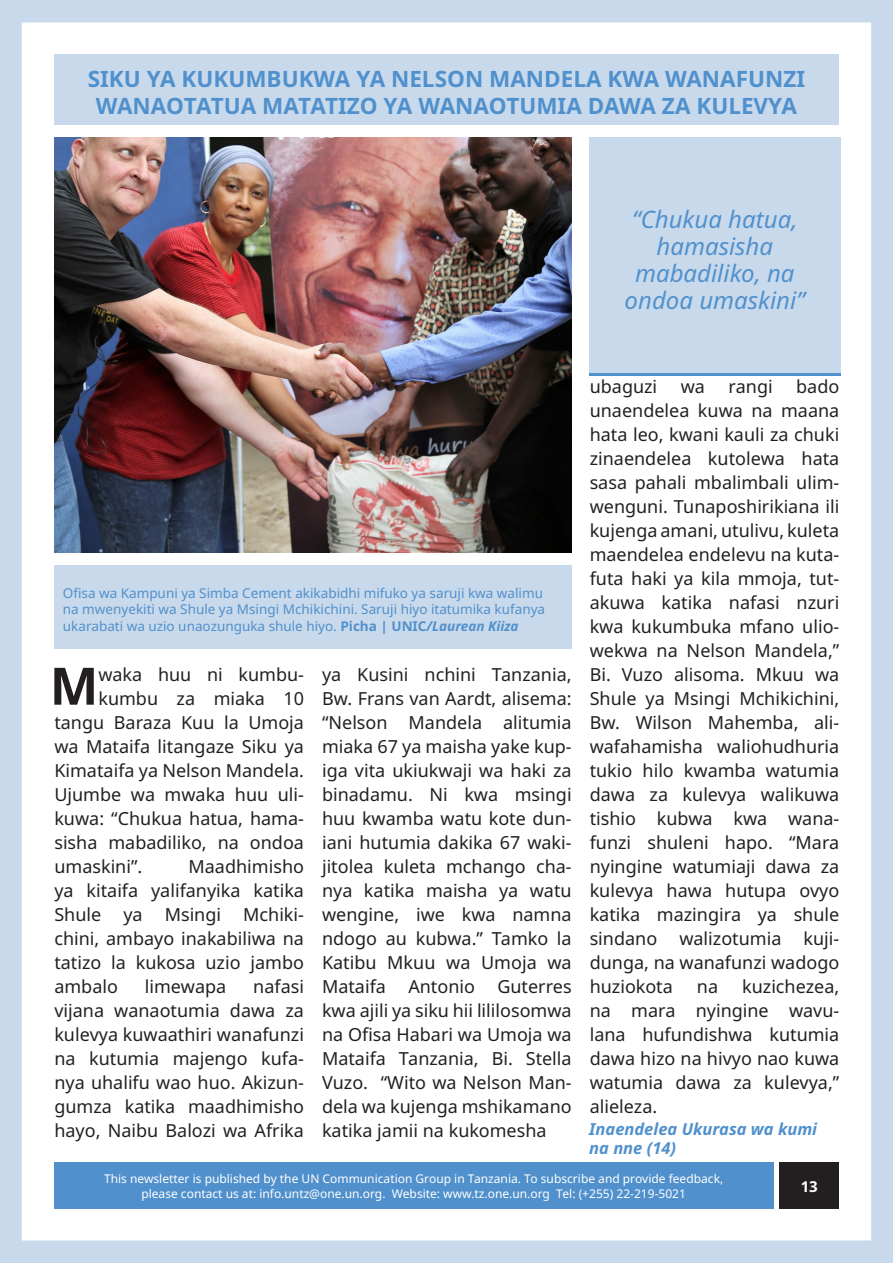
<style>
.page{position:relative;width:893px;height:1263px;background:#fff}
.page>*{position:absolute;margin:0;border:0;box-sizing:border-box;transform-origin:0 0}
.Big_Cap{font:700 51.6px "Noto Sans";color:#231f20}
.t1{font:italic 24px/27px "Noto Sans";color:#5091cd;text-align:center}
.t2{font:700 22.5px/27px "Noto Sans";color:#5091cd;text-align:center}
.Big_Cap-2{font:18px/24px "Noto Sans";color:#231f20;text-align:justify}
.t3{font:italic 700 16.5px/19.8px "Noto Sans";color:#5090cc}
.t4{font:700 15px "Noto Sans";color:#fff}
.t5{font:13.5px/16.5px "Noto Sans";color:#5090cc}
.t6{font:12px/14.4px "Noto Sans";color:#fff;text-align:center}
.s1{font-weight:700}
.s2{font-weight:700;font-style:italic}
</style>
<div class="page">
<div style="left:54px;top:1162px;width:719px;height:47px;background:#5090cc"></div>
<div style="left:780px;top:1162px;width:59px;height:47px;background:#231f20"></div>
<div style="left:0;top:0;width:893px;height:1263px;border:22px solid #c8d9eb"></div>
<div style="left:54px;top:54px;width:785px;height:71px;background:#c8d9eb"></div>
<div style="left:54px;top:566px;width:518px;height:83px;background:#c8d9eb"></div>
<img style="left:54px;top:137px;width:518px;height:416px">
<div style="left:589px;top:137px;width:251px;height:236px;background:#c8d9eb"></div>
<hr style="left:589px;top:373px;width:251px;height:3px;background:#5091cd">
<p class="t2" style="left:88px;top:64px;width:719px">SIKU YA KUKUMBUKWA YA NELSON MANDELA KWA WANAFUNZI<br>WANAOTATUA MATATIZO YA WANAOTUMIA DAWA ZA KULEVYA</p>
<p class="t1" style="left:625px;top:205px;width:182px">“Chukua hatua, hamasisha mabadiliko, na ondoa umaskini”</p>
<p class="t5" style="left:63px;top:584px;width:484px">Ofisa wa Kampuni ya Simba Cement akikabidhi mifuko ya saruji kwa walimu na mwenyekiti wa Shule ya Msingi Mchikichini. Saruji hiyo itatumika kufanya ukarabati wa uzio unaozunguka shule hiyo. <span class="s1">Picha | UNIC</span><span class="s2">/Laurean Kiiza</span></p>
<p class="Big_Cap" style="left:50px;top:649px;width:50px">M</p>
<p class="Big_Cap-2" style="left:98px;top:662px;width:207px">waka huu ni kumbu-</p>
<p class="Big_Cap-2" style="left:98px;top:686px;width:207px">kumbu za miaka 10</p>
<p class="Big_Cap-2" style="left:54px;top:710px;width:251px">tangu Baraza Kuu la Umoja</p>
<p class="Big_Cap-2" style="left:54px;top:734px;width:251px">wa Mataifa litangaze Siku ya</p>
<p class="Big_Cap-2" style="left:54px;top:758px;width:251px">Kimataifa ya Nelson Mandela.</p>
<p class="Big_Cap-2" style="left:54px;top:782px;width:251px">Ujumbe wa mwaka huu uli-</p>
<p class="Big_Cap-2" style="left:54px;top:806px;width:251px">kuwa: “Chukua hatua, hama-</p>
<p class="Big_Cap-2" style="left:54px;top:830px;width:251px">sisha mabadiliko, na ondoa</p>
<p class="Big_Cap-2" style="left:54px;top:854px;width:89px">umaskini”.</p>
<p class="Big_Cap-2" style="left:54px;top:854px;width:251px;text-indent:134px">Maadhimisho ya kitaifa yalifanyika katika Shule ya Msingi Mchiki&shy;chini, ambayo inakabiliwa na tatizo la kukosa uzio jambo ambalo</p>
<p class="Big_Cap-2" style="left:54px;top:974px;width:251px;text-indent:199px">nafasi vijana wanaotumia dawa za kulevya kuwaathiri wanafunzi na kutumia majengo kufa&shy;nya uhalifu wao huo. Akizun&shy;gumza katika maadhimisho hayo, Naibu Balozi wa Afrika</p>
<p class="Big_Cap-2" style="left:145px;top:974px;width:83px">limewapa</p>
<p class="Big_Cap-2" style="left:322px;top:662px;width:251px">ya Kusini nchini Tanzania, Bw. Frans van Aardt, alisema: “Nelson Mandela alitumia miaka 67 ya maisha yake kup&shy;iga vita ukiukwaji wa haki za binadamu. Ni kwa msingi huu kwamba watu kote dun&shy;iani hutumia dakika 67 waki&shy;jitolea kuleta mchango cha&shy;nya katika maisha ya watu wengine, iwe kwa namna ndogo au kubwa.” Tamko la Katibu Mkuu wa Umoja wa Mataifa Antonio Guterres kwa ajili ya siku hii lililosomwa na Ofisa Habari wa Umoja wa Mataifa Tanzania, Bi. Stella Vuzo. “Wito wa Nelson Man&shy;dela wa kujenga mshikamano katika jamii na kukomesha</p>
<p class="Big_Cap-2" style="left:590px;top:374px;width:251px;text-indent:207px">bado unaendelea kuwa na maana hata leo, kwani kauli za chuki zinaendelea kutolewa hata sasa pahali mbalimbali ulim&shy;wenguni. Tunaposhirikiana ili kujenga amani, utulivu, kuleta maendelea endelevu na kuta&shy;futa haki ya kila mmoja, tut&shy;akuwa katika nafasi nzuri kwa kukumbuka mfano ulio&shy;wekwa na Nelson Mandela,” Bi. Vuzo alisoma. Mkuu wa Shule ya Msingi Mchikichini, Bw. Wilson Mahemba, ali&shy;wafahamisha waliohudhuria tukio hilo kwamba watumia dawa za kulevya walikuwa tishio kubwa kwa wana&shy;funzi shuleni hapo. “Mara nyingine watumiaji dawa za kulevya hawa hutupa ovyo katika mazingira ya shule sindano walizotumia kuji&shy;dunga, na wanafunzi wadogo huziokota</p>
<p class="Big_Cap-2" style="left:590px;top:374px;width:69px">ubaguzi</p>
<p class="Big_Cap-2" style="left:681px;top:374px;width:26px">wa</p>
<p class="Big_Cap-2" style="left:728px;top:374px;width:46px">rangi</p>
<p class="Big_Cap-2" style="left:590px;top:974px;width:251px;text-indent:152px">kuzichezea, na mara nyingine wavu&shy;lana hufundishwa kutumia dawa hizo na hivyo nao kuwa watumia dawa za kulevya,” alieleza.</p>
<p class="Big_Cap-2" style="left:697px;top:974px;width:23px">na</p>
<p class="t3" style="left:589px;top:1118px;width:229px">Inaendelea Ukurasa wa kumi na nne (14)</p>
<p class="t6" style="left:104px;top:1171px;width:621px">This newsletter is published by the UN Communication Group in Tanzania. To subscribe and provide feedback, please contact us at: info.untz@one.un.org. Website: www.tz.one.un.org Tel: (+255) 22-219-5021</p>
<p class="t4" style="left:801px;top:1176px;width:19px">13</p>
</div>
